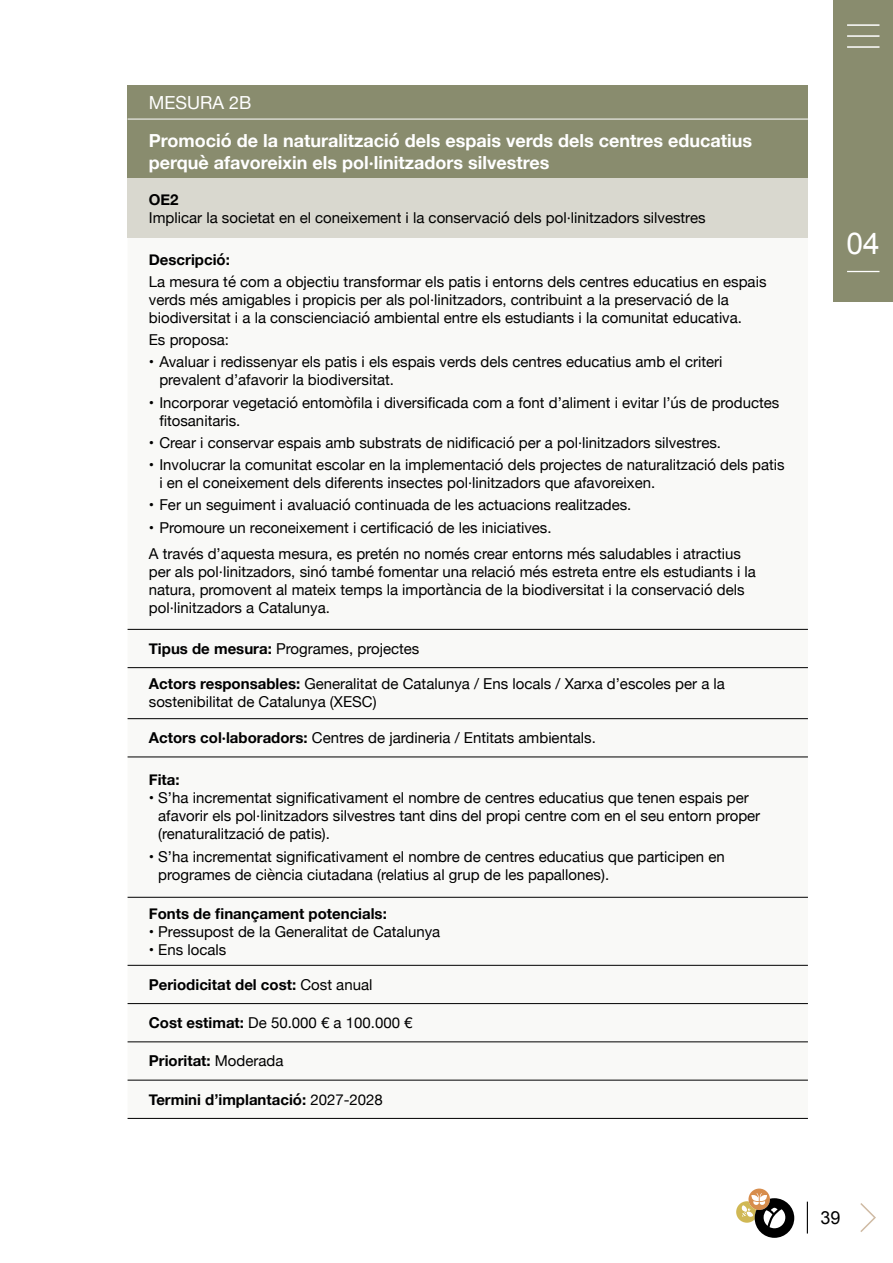
<style>
.page{position:relative;width:893px;height:1263px;background:#fff}
.page>*{position:absolute;margin:0;border:0;box-sizing:border-box;transform-origin:0 0}
.t1{font:30px "Arial";color:#fff}
.t2{font:700 18px/21.6px "Helvetica Neue";color:#fff}
.t3{font:18px "Helvetica Neue";color:#fff}
.t4{font:18px "Arial";color:#000}
.t5{font:15px/18px "Helvetica Neue";color:#000}
.t6{font:700 15px "Helvetica Neue";color:#000}
.s1{font-weight:700}
.s2{font-weight:400}
</style>
<div class="page">
<div style="left:834px;top:0;width:59px;height:302px;background:#898c6e"></div>
<div style="left:128px;top:85px;width:680px;height:34px;background:#898c6e"></div>
<div style="left:128px;top:119px;width:680px;height:60px;background:#898c6e"></div>
<div style="left:128px;top:179px;width:680px;height:59px;background:#d9d8cf"></div>
<svg style="left:128px;top:628px;width:680px;height:490px"></svg>
<hr style="left:128px;top:119px;width:680px;height:1px;background:#fff">
<hr style="left:128px;top:667px;width:680px;height:1px;background:#000">
<hr style="left:128px;top:718px;width:680px;height:1px;background:#000">
<hr style="left:128px;top:756px;width:680px;height:1px;background:#000">
<hr style="left:128px;top:897px;width:680px;height:1px;background:#000">
<hr style="left:128px;top:965px;width:680px;height:1px;background:#000">
<hr style="left:128px;top:1003px;width:680px;height:1px;background:#000">
<hr style="left:128px;top:1041px;width:680px;height:1px;background:#000">
<hr style="left:128px;top:1080px;width:680px;height:1px;background:#000">
<hr style="left:128px;top:1118px;width:680px;height:1px;background:#000">
<hr style="left:128px;top:629px;width:680px;height:1px;background:#000">
<hr style="left:847px;top:271px;width:32px;height:1px;background:#fff">
<hr style="left:807px;top:1201px;width:1px;height:32px;background:#000">
<svg style="left:748px;top:1188px;width:22px;height:22px"></svg>
<svg style="left:736px;top:1193px;width:58px;height:45px"></svg>
<hr style="left:847px;top:24px;width:32px;height:2px;background:#fff">
<hr style="left:847px;top:35px;width:32px;height:2px;background:#fff">
<hr style="left:847px;top:46px;width:32px;height:2px;background:#fff">
<svg style="left:860px;top:1203px;width:16px;height:29px"></svg>
<p class="t3" style="left:149px;top:89px;width:104px">MESURA 2B</p>
<p class="t2" style="left:149px;top:130px;width:605px">Promoció de la naturalització dels espais verds dels centres educatius perquè afavoreixin els pol·linitzadors silvestres</p>
<p class="t6" style="left:149px;top:187px;width:31px">OE2</p>
<p class="t5" style="left:149px;top:209px;width:558px">Implicar la societat en el coneixement i la conservació dels pol·linitzadors silvestres</p>
<p class="t6" style="left:149px;top:248px;width:83px">Descripció:</p>
<p class="t5" style="left:149px;top:273px;width:619px">La mesura té com a objectiu transformar els patis i entorns dels centres educatius en espais verds més amigables i propicis per als pol·linitzadors, contribuint a la preservació de la biodiversitat i a la conscienciació ambiental entre els estudiants i la comunitat educativa.</p>
<p class="t5" style="left:149px;top:332px;width:82px">Es proposa:</p>
<p class="t5" style="left:159px;top:354px;width:565px;text-indent:-10px">• Avaluar i redissenyar els patis i els espais verds dels centres educatius amb el criteri prevalent d’afavorir la biodiversitat.</p>
<p class="t5" style="left:159px;top:394px;width:622px;text-indent:-11px">• Incorporar vegetació entomòfila i diversificada com a font d’aliment i evitar l’ús de productes fitosanitaris.</p>
<p class="t5" style="left:149px;top:434px;width:574px">• Crear i conservar espais amb substrats de nidificació per a pol·linitzadors silvestres.</p>
<p class="t5" style="left:159px;top:457px;width:627px;text-indent:-10px">• Involucrar la comunitat escolar en la implementació dels projectes de naturalització dels patis i en el coneixement dels diferents insectes pol·linitzadors que afavoreixen.</p>
<p class="t5" style="left:149px;top:497px;width:484px">• Fer un seguiment i avaluació continuada de les actuacions realitzades.</p>
<p class="t5" style="left:149px;top:515px;width:594px;line-height:26.5px">• Promoure un reconeixement i certificació de les iniciatives.<br>A través d’aquesta mesura, es pretén no només crear entorns més saludables i atractius</p>
<p class="t5" style="left:149px;top:564px;width:609px">per als pol·linitzadors, sinó també fomentar una relació més estreta entre els estudiants i la natura, promovent al mateix temps la importància de la biodiversitat i la conservació dels pol·linitzadors a Catalunya.</p>
<p class="t5" style="left:149px;top:640px;width:272px"><span class="s1">Tipus de mesura:</span> Programes, projectes</p>
<p class="t5" style="left:149px;top:676px;width:578px"><span class="s1">Actors responsables:</span> Generalitat de Catalunya / Ens locals / Xarxa d’escoles per a la sostenibilitat de Catalunya (XESC)</p>
<p class="t5" style="left:149px;top:730px;width:448px"><span class="s1">Actors col·laboradors:</span> Centres de jardineria / Entitats ambientals.</p>
<p class="t6" style="left:149px;top:768px;width:32px">Fita:</p>
<p class="t5" style="left:158px;top:790px;width:604px;text-indent:-9px">• S’ha incrementat significativament el nombre de centres educatius que tenen espais per afavorir els pol·linitzadors silvestres tant dins del propi centre com en el seu entorn proper (renaturalització de patis).</p>
<p class="t5" style="left:158px;top:848px;width:568px;text-indent:-9px">• S’ha incrementat significativament el nombre de centres educatius que participen en programes de ciència ciutadana (relatius al grup de les papallones).</p>
<p class="t6" style="left:149px;top:901px;width:240px">Fonts de finançament potencials:</p>
<p class="t5" style="left:149px;top:923px;width:293px">• Pressupost de la Generalitat de Catalunya</p>
<p class="t5" style="left:149px;top:941px;width:79px">• Ens locals</p>
<p class="t6" style="left:149px;top:973px;width:225px">Periodicitat del cost: <span class="s2">Cost anual</span></p>
<p class="t5" style="left:149px;top:1014px;width:265px"><span class="s1">Cost estimat:</span> De 50.000 € a 100.000 €</p>
<p class="t6" style="left:149px;top:1049px;width:136px">Prioritat: <span class="s2">Moderada</span></p>
<p class="t6" style="left:149px;top:1087px;width:236px">Termini d’implantació: <span class="s2">2027-2028</span></p>
<h1 class="t1" style="left:847px;top:224px;width:35px">04</h1>
<p class="t4" style="left:820px;top:1206px;width:22px">39</p>
</div>
